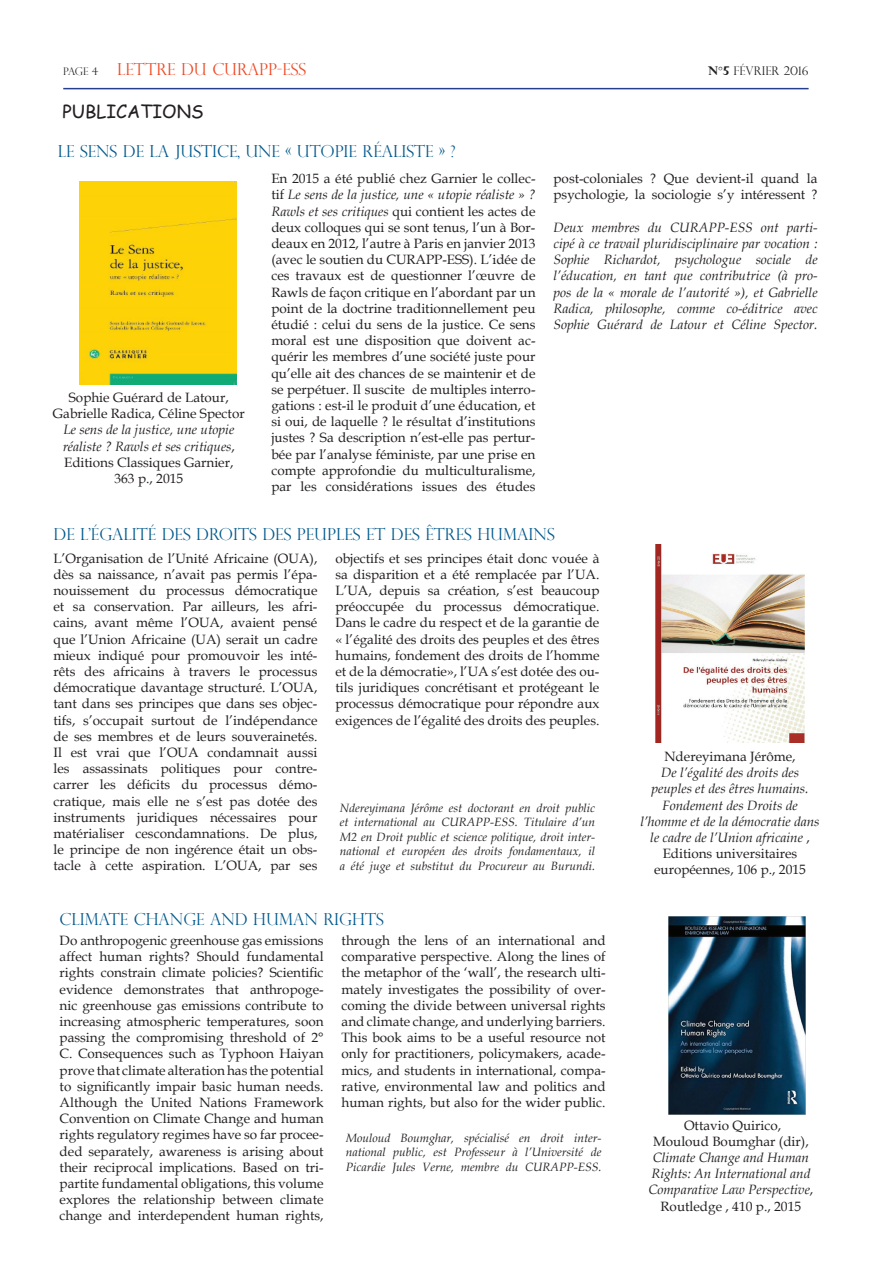
<style>
.page{position:relative;width:893px;height:1263px;background:#fff}
.page>*{position:absolute;margin:0;border:0;box-sizing:border-box;transform-origin:0 0}
.t1{font:18px "Comic Sans MS";color:#231f20}
.t2{font:300 16.5px "Perpetua Titling";color:#00598c}
.t3{font:300 16.5px "Perpetua Titling";color:#ef4722}
.t4{font:13.5px/16.2px "Book Antiqua";color:#231f20;text-align:justify}
.t5{font:italic 13.5px/16.2px "Book Antiqua";color:#231f20;text-align:center}
.t6{font:italic 12px/14.4px "Book Antiqua";color:#231f20;text-align:justify}
.t7{font:300 12px "Perpetua Titling";color:#231f20}
.s1{font-size:10.5px;color:#231f20}
.s2{font-weight:700}
.s3{font-style:normal}
.s4{font-style:italic}
</style>
<div class="page">
<hr style="left:63px;top:88px;width:746px;height:1px;background:#253f8e">
<img style="left:655px;top:544px;width:149px;height:199px">
<img style="left:669px;top:916px;width:137px;height:199px">
<img style="left:79px;top:181px;width:157px;height:203px">
<p class="t3" style="left:63px;top:59px;width:244px"><span class="s1">PAGE 4</span> LETTRE DU CURAPP-ESS</p>
<p class="t7" style="left:708px;top:64px;width:102px"><span class="s2">N°5</span> FÉVRIER 2016</p>
<h1 class="t1" style="left:63px;top:98px;width:142px">PUBLICATIONS</h1>
<p class="t2" style="left:58px;top:141px;width:399px">LE SENS DE LA JUSTICE, UNE « UTOPIE RÉALISTE » ?</p>
<p class="t4" style="left:53px;top:389px;width:193px;text-align:center">Sophie Guérard de Latour,<br>Gabrielle Radica, Céline Spector</p>
<p class="t5" style="left:63px;top:421px;width:174px">Le sens de la justice, une utopie réaliste ? Rawls et ses critiques<span class="s3">,<br>Editions Classiques Garnier,<br>363 p., 2015</span></p>
<p class="t4" style="left:271px;top:170px;width:266px">En 2015 a été publié chez Garnier le collec&shy;tif <span class="s4">Le sens de la justice, une « utopie réaliste » ?<br>Rawls et ses critiques</span> qui contient les actes de deux colloques qui se sont tenus, l’un à Bor&shy;deaux en 2012, l’autre à Paris en janvier 2013 (avec le soutien du CURAPP-ESS). L’idée de ces travaux est de questionner l’œuvre de Rawls de façon critique en l’abordant par un point de la doctrine traditionnellement peu étudié : celui du sens de la justice. Ce sens moral est une disposition que doivent ac&shy;quérir les membres d’une société juste pour qu’elle ait des chances de se maintenir et de se perpétuer. Il suscite de multiples interro&shy;gations : est-il le produit d’une éducation, et si oui, de laquelle ? le résultat d’institutions justes ? Sa description n’est-elle pas pertur&shy;bée par l’analyse féministe, par une prise en compte approfondie du multiculturalisme, par les considérations issues des études</p>
<p class="t4" style="left:553px;top:170px;width:266px">post-coloniales ? Que devient-il quand la psychologie, la sociologie s’y intéressent ?</p>
<p class="t5" style="left:553px;top:219px;width:266px;text-align:justify">Deux membres du CURAPP-ESS ont parti&shy;cipé à ce travail pluridisciplinaire par vocation :<br>Sophie Richardot, psychologue sociale de l’éducation, en tant que contributrice (à pro&shy;pos de la « morale de l’autorité »), et Gabrielle Radica, philosophe, comme co-éditrice avec Sophie Guérard de Latour et Céline Spector.</p>
<p class="t2" style="left:53px;top:524px;width:503px">DE L’ÉGALITÉ DES DROITS DES PEUPLES ET DES ÊTRES HUMAINS</p>
<p class="t4" style="left:53px;top:550px;width:265px">L’Organisation de l’Unité Africaine (OUA), dès sa naissance, n’avait pas permis l’épa&shy;nouissement du processus démocratique et sa conservation. Par ailleurs, les afri&shy;cains, avant même l’OUA, avaient pensé que l’Union Africaine (UA) serait un cadre mieux indiqué pour promouvoir les inté&shy;rêts des africains à travers le processus démocratique davantage structuré. L’OUA, tant dans ses principes que dans ses objec&shy;tifs, s’occupait surtout de l’indépendance de ses membres et de leurs souverainetés.<br>Il est vrai que l’OUA condamnait aussi les assassinats politiques pour contre&shy;carrer les déficits du processus démo&shy;cratique, mais elle ne s’est pas dotée des instruments juridiques nécessaires pour matérialiser cescondamnations. De plus, le principe de non ingérence était un obs&shy;tacle à cette aspiration. L’OUA, par ses</p>
<p class="t4" style="left:335px;top:550px;width:265px">objectifs et ses principes était donc vouée à sa disparition et a été remplacée par l’UA.<br>L’UA, depuis sa création, s’est beaucoup préoccupée du processus démocratique.<br>Dans le cadre du respect et de la garantie de « l’égalité des droits des peuples et des êtres humains, fondement des droits de l’homme et de la démocratie», l’UA s’est dotée des ou&shy;tils juridiques concrétisant et protégeant le processus démocratique pour répondre aux exigences de l’égalité des droits des peuples.</p>
<p class="t6" style="left:340px;top:800px;width:257px">Ndereyimana Jérôme est doctorant en droit public et international au CURAPP-ESS. Titulaire d’un M2 en Droit public et science politique, droit inter&shy;national et européen des droits fondamentaux, il a été juge et substitut du Procureur au Burundi.</p>
<p class="t2" style="left:60px;top:909px;width:326px">CLIMATE CHANGE AND HUMAN RIGHTS</p>
<p class="t4" style="left:60px;top:932px;width:265px">Do anthropogenic greenhouse gas emissions affect human rights? Should fundamental rights constrain climate policies? Scientific evidence demonstrates that anthropoge&shy;nic greenhouse gas emissions contribute to increasing atmospheric temperatures, soon passing the compromising threshold of 2° C. Consequences such as Typhoon Haiyan prove that climate alteration has the potential to significantly impair basic human needs.<br>Although the United Nations Framework Convention on Climate Change and human rights regulatory regimes have so far procee&shy;ded separately, awareness is arising about their reciprocal implications. Based on tri&shy;partite fundamental obligations, this volume explores the relationship between climate change and interdependent human rights,</p>
<p class="t4" style="left:342px;top:932px;width:265px">through the lens of an international and comparative perspective. Along the lines of the metaphor of the ‘wall’, the research ulti&shy;mately investigates the possibility of over&shy;coming the divide between universal rights and climate change, and underlying barriers.<br>This book aims to be a useful resource not only for practitioners, policymakers, acade&shy;mics, and students in international, compa&shy;rative, environmental law and politics and human rights, but also for the wider public.</p>
<p class="t6" style="left:346px;top:1130px;width:257px">Mouloud Boumghar, spécialisé en droit inter&shy;national public, est Professeur à l’Université de Picardie Jules Verne, membre du CURAPP-ESS.</p>
<p class="t4" style="left:664px;top:748px;width:133px">Ndereyimana Jérôme,</p>
<p class="t5" style="left:640px;top:764px;width:181px">De l’égalité des droits des peuples et des êtres humains.<br>Fondement des Droits de l’homme et de la démocratie dans le cadre de l’Union africaine <span class="s3">,<br>Editions universitaires européennes, 106 p., 2015</span></p>
<p class="t4" style="left:653px;top:1116px;width:157px;text-align:center">Ottavio Quirico,<br>Mouloud Boumghar (dir),</p>
<p class="t5" style="left:648px;top:1149px;width:166px">Climate Change and Human<br>Rights: An International and<br>Comparative Law Perspective<span class="s3">,<br>Routledge , 410 p., 2015</span></p>
</div>
